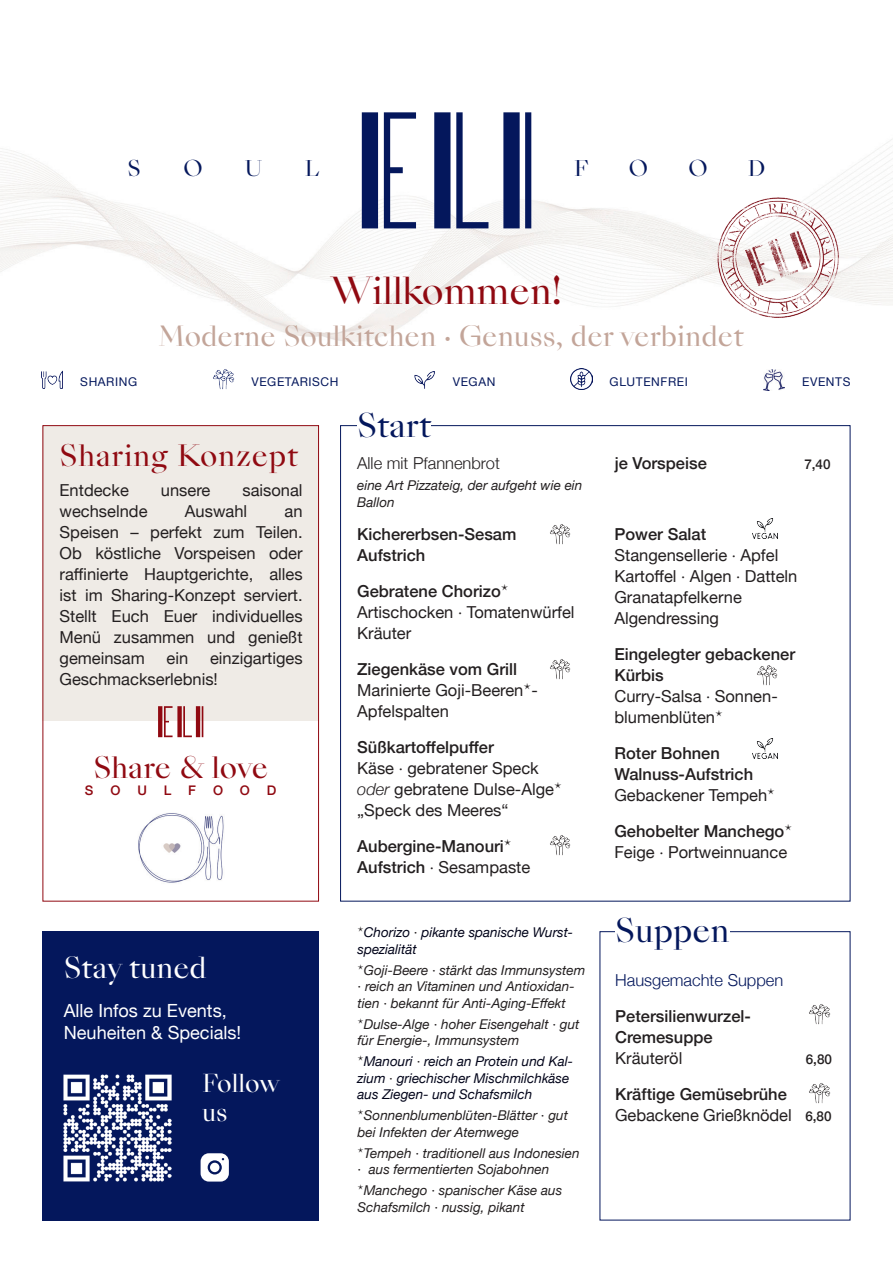
<style>
.page{position:relative;width:893px;height:1263px;background:#fff}
.page>*{position:absolute;margin:0;border:0;box-sizing:border-box;transform-origin:0 0}
.t1{font:36px "Sang Bleu Empire";color:#900911}
.t2{font:31.5px "Sang Bleu Empire";color:#04175c}
.t3{font:28.5px "Sang Bleu Empire";letter-spacing:.025em;color:#900911}
.t4{font:28.5px "Sang Bleu Empire";color:#900911}
.t5{font:28.05px "Sang Bleu Empire";color:#fff}
.t6{font:27px "Sang Bleu Empire";color:#c3a599}
.t7{font:24px "Sang Bleu Empire";color:#fff}
.t8{font:21px "Sang Bleu Empire";color:#04175c}
.t9{font:18.15px "Helvetica Neue";color:#fff}
.t10{font:16.5px/21px "Helvetica Neue";color:#231f20}
.t11{font:500 16.5px/21px "Helvetica Neue";color:#231f20}
.t12{font:300 16.5px "Helvetica Neue";color:#231f20}
.t13{font:300 16.5px "Helvetica Neue";color:#04175c}
.t14{font:italic 13.5px/16.5px "Helvetica Neue";color:#231f20}
.t15{font:italic 13.5px/16.5px "Helvetica Neue";color:#000319}
.t16{font:500 13.5px "Helvetica Neue";color:#231f20}
.t17{font:500 13.2px "Helvetica Neue";color:#900911}
.t18{font:12px "Helvetica Neue";letter-spacing:.05em;color:#04175c}
.s1{font-weight:500}
.s2{font-family:"Sang Bleu Empire"}
.s3{font-size:15px}
.s4{font-weight:300;font-style:italic}
.s5{font-family:"Sang Bleu Empire";font-weight:400}
.s6{font-family:"Sang Bleu Empire";font-style:normal;color:#231f20}
.s7{font-style:normal;color:#231f20}
.s8{font-family:"Sang Bleu Empire";font-style:normal}
.s9{font-style:normal}
.s10{font-weight:500;font-size:13.5px}
</style>
<div class="page">
<img style="left:0;top:112px;width:893px;height:334px">
<div style="left:43px;top:426px;width:276px;height:295px;background:#efebe6"></div>
<div style="left:43px;top:425px;width:276px;height:476px;border:1px solid #900911"></div>
<img style="left:550px;top:524px;width:21px;height:21px">
<img style="left:550px;top:659px;width:21px;height:21px">
<img style="left:550px;top:835px;width:21px;height:20px">
<img style="left:752px;top:519px;width:26px;height:20px">
<img style="left:752px;top:739px;width:26px;height:20px">
<img style="left:809px;top:1004px;width:21px;height:21px">
<img style="left:809px;top:1083px;width:21px;height:21px">
<img style="left:757px;top:665px;width:21px;height:21px">
<div style="left:357px;top:413px;width:74px;height:24px;background:#fff"></div>
<div style="left:43px;top:931px;width:276px;height:289px;background:#04175c"></div>
<svg style="left:201px;top:1153px;width:28px;height:28px"></svg>
<img style="left:64px;top:1074px;width:107px;height:107px">
<img style="left:138px;top:813px;width:86px;height:70px">
<svg style="left:158px;top:706px;width:34px;height:31px"></svg>
<hr style="left:202px;top:706px;width:1px;height:31px;background:#900911">
<hr style="left:196px;top:706px;width:4px;height:31px;background:#900911">
<img style="left:213px;top:369px;width:21px;height:21px">
<img style="left:414px;top:372px;width:21px;height:17px">
<img style="left:571px;top:369px;width:21px;height:21px">
<img style="left:764px;top:369px;width:20px;height:22px">
<img style="left:42px;top:370px;width:21px;height:18px">
<svg style="left:362px;top:112px;width:54px;height:116px"></svg>
<svg style="left:434px;top:112px;width:54px;height:116px"></svg>
<svg style="left:503px;top:112px;width:28px;height:116px"></svg>
<img style="left:708px;top:188px;width:140px;height:136px">
<p class="t8" style="left:128px;top:154px;width:15px">S</p>
<p class="t8" style="left:183px;top:154px;width:21px">O</p>
<p class="t8" style="left:245px;top:154px;width:19px">U</p>
<p class="t8" style="left:305px;top:154px;width:16px">L</p>
<p class="t8" style="left:574px;top:154px;width:16px">F</p>
<p class="t8" style="left:629px;top:154px;width:21px">O</p>
<p class="t8" style="left:688px;top:154px;width:21px">O</p>
<p class="t8" style="left:748px;top:154px;width:19px">D</p>
<p class="t1" style="left:331px;top:266px;width:232px">Willkommen!</p>
<p class="t6" style="left:158px;top:317px;width:587px">Moderne Soulkitchen · Genuss, der verbindet</p>
<p class="t18" style="left:80px;top:373px;width:58px">SHARING</p>
<p class="t18" style="left:251px;top:373px;width:89px">VEGETARISCH</p>
<p class="t18" style="left:453px;top:373px;width:44px">VEGAN</p>
<p class="t18" style="left:610px;top:373px;width:80px">GLUTENFREI</p>
<p class="t18" style="left:802px;top:373px;width:50px">EVENTS</p>
<p class="t3" style="left:60px;top:436px;width:240px">Sharing Konzept</p>
<p class="t10" style="left:60px;top:480px;width:71px">Entdecke</p>
<p class="t10" style="left:161px;top:480px;width:51px">unsere</p>
<p class="t10" style="left:242px;top:480px;width:62px">saisonal</p>
<p class="t10" style="left:60px;top:501px;width:89px">wechselnde</p>
<p class="t10" style="left:185px;top:501px;width:64px">Auswahl</p>
<p class="t10" style="left:60px;top:501px;width:245px;text-align:justify;text-indent:225px">an Speisen – perfekt zum Teilen.<br>Ob köstliche Vorspeisen oder raffinierte Hauptgerichte, alles ist im Sharing-Konzept serviert.<br>Stellt Euch Euer individuelles Menü zusammen und genießt gemeinsam</p>
<p class="t10" style="left:60px;top:648px;width:245px;text-indent:151px">einzigartiges<br>Geschmackserlebnis!</p>
<p class="t10" style="left:167px;top:648px;width:23px">ein</p>
<p class="t4" style="left:93px;top:748px;width:176px">Share &amp; love</p>
<p class="t17" style="left:85px;top:780px;width:10px">S</p>
<p class="t17" style="left:110px;top:780px;width:12px">O</p>
<p class="t17" style="left:137px;top:780px;width:11px">U</p>
<p class="t17" style="left:164px;top:780px;width:9px">L</p>
<p class="t17" style="left:188px;top:780px;width:9px">F</p>
<p class="t17" style="left:213px;top:780px;width:12px">O</p>
<p class="t17" style="left:240px;top:780px;width:12px">O</p>
<p class="t17" style="left:267px;top:780px;width:11px">D</p>
<p class="t5" style="left:64px;top:948px;width:144px">Stay tuned</p>
<p class="t9" style="left:64px;top:997px;width:165px">Alle Infos zu Events,</p>
<p class="t9" style="left:64px;top:1019px;width:179px">Neuheiten &amp; Specials!</p>
<p class="t7" style="left:202px;top:1067px;width:79px">Follow</p>
<p class="t7" style="left:202px;top:1095px;width:27px">us</p>
<p class="t2" style="left:357px;top:404px;width:75px">Start</p>
<p class="t12" style="left:357px;top:450px;width:144px">Alle mit Pfannenbrot</p>
<p class="t14" style="left:357px;top:478px;width:227px">eine Art Pizzateig, der aufgeht wie ein<br>Ballon</p>
<p class="t11" style="left:357px;top:522px;width:161px">Kichererbsen-Sesam<br>Aufstrich</p>
<p class="t10" style="left:357px;top:581px;width:219px"><span class="s1">Gebratene Chorizo</span><span class="s2">*<br></span>Artischocken <span class="s3">·</span> Tomatenwürfel<br>Kräuter</p>
<p class="t11" style="left:357px;top:657px;width:161px">Ziegenkäse vom Grill</p>
<p class="t10" style="left:357px;top:680px;width:182px">Marinierte Goji-Beeren<span class="s2">*</span>-</p>
<p class="t10" style="left:357px;top:701px;width:93px">Apfelspalten</p>
<p class="t10" style="left:357px;top:737px;width:183px"><span class="s1">Süßkartoffelpuffer<br></span>Käse <span class="s3">·</span> gebratener Speck</p>
<p class="t10" style="left:357px;top:779px;width:206px"><span class="s4">oder</span> gebratene Dulse-Alge<span class="s2">*</span></p>
<p class="t10" style="left:357px;top:800px;width:153px">„Speck des Meeres“</p>
<p class="t11" style="left:357px;top:834px;width:156px">Aubergine-Manouri<span class="s5">*</span></p>
<p class="t10" style="left:357px;top:857px;width:175px"><span class="s1">Aufstrich</span> <span class="s3">·</span> Sesampaste</p>
<p class="t15" style="left:358px;top:925px;width:217px"><span class="s6">*</span>Chorizo <span class="s7">·</span> pikante spanische Wurst&shy;spezialität</p>
<p class="t14" style="left:358px;top:962px;width:229px"><span class="s8">*</span>Goji-Beere <span class="s9">·</span> stärkt das Immunsystem <span class="s9">·</span> reich an Vitaminen und Antioxidan&shy;tien <span class="s9">·</span> bekannt für Anti-Aging-Effekt</p>
<p class="t14" style="left:358px;top:1016px;width:223px"><span class="s8">*</span>Dulse-Alge <span class="s9">·</span> hoher Eisengehalt <span class="s9">·</span> gut für Energie-, Immunsystem</p>
<p class="t15" style="left:358px;top:1054px;width:217px"><span class="s6">*</span>Manouri <span class="s7">·</span> reich an Protein und Kal&shy;zium <span class="s7">·</span> griechischer Mischmilchkäse aus Ziegen- und Schafsmilch</p>
<p class="t14" style="left:358px;top:1108px;width:212px"><span class="s8">*</span>Sonnenblumenblüten-Blätter <span class="s9">·</span> gut bei Infekten der Atemwege</p>
<p class="t14" style="left:358px;top:1145px;width:224px"><span class="s8">*</span>Tempeh <span class="s9">·</span> traditionell aus Indonesien <span class="s9">·</span> aus fermentierten Sojabohnen</p>
<p class="t14" style="left:358px;top:1183px;width:206px"><span class="s8">*</span>Manchego <span class="s9">·</span> spanischer Käse aus<br>Schafsmilch <span class="s9">·</span> nussig, pikant</p>
<p class="t11" style="left:615px;top:452px;width:94px">je Vorspeise</p>
<p class="t16" style="left:804px;top:454px;width:28px">7,40</p>
<p class="t11" style="left:614px;top:522px;width:93px">Power Salat</p>
<p class="t10" style="left:614px;top:545px;width:165px">Stangensellerie <span class="s3">·</span> Apfel</p>
<p class="t10" style="left:614px;top:566px;width:185px">Kartoffel <span class="s3">·</span> Algen <span class="s3">·</span> Datteln</p>
<p class="t10" style="left:614px;top:587px;width:129px">Granatapfelkerne</p>
<p class="t10" style="left:614px;top:608px;width:106px">Algendressing</p>
<p class="t11" style="left:614px;top:642px;width:182px">Eingelegter gebackener<br>Kürbis</p>
<p class="t10" style="left:614px;top:686px;width:165px">Curry-Salsa <span class="s3">·</span> Sonnen-</p>
<p class="t10" style="left:614px;top:707px;width:110px">blumenblüten<span class="s2">*</span></p>
<p class="t11" style="left:614px;top:741px;width:107px">Roter Bohnen</p>
<p class="t11" style="left:614px;top:762px;width:140px">Walnuss-Aufstrich</p>
<p class="t10" style="left:614px;top:785px;width:162px">Gebackener Tempeh<span class="s2">*</span></p>
<p class="t11" style="left:614px;top:819px;width:179px">Gehobelter Manchego<span class="s5">*</span></p>
<p class="t10" style="left:614px;top:842px;width:174px">Feige <span class="s3">·</span> Portweinnuance</p>
<p class="t2" style="left:615px;top:909px;width:116px">Suppen</p>
<p class="t13" style="left:615px;top:967px;width:170px">Hausgemachte Suppen</p>
<p class="t11" style="left:615px;top:1004px;width:137px">Petersilienwurzel-</p>
<p class="t11" style="left:615px;top:1025px;width:99px">Cremesuppe</p>
<p class="t10" style="left:615px;top:1049px;width:69px">Kräuteröl</p>
<p class="t16" style="left:806px;top:1048px;width:28px">6,80</p>
<p class="t11" style="left:615px;top:1082px;width:173px">Kräftige Gemüsebrühe</p>
<p class="t10" style="left:615px;top:1106px;width:218px">Gebackene Grießknödel <span class="s10">6,80</span></p>
</div>
